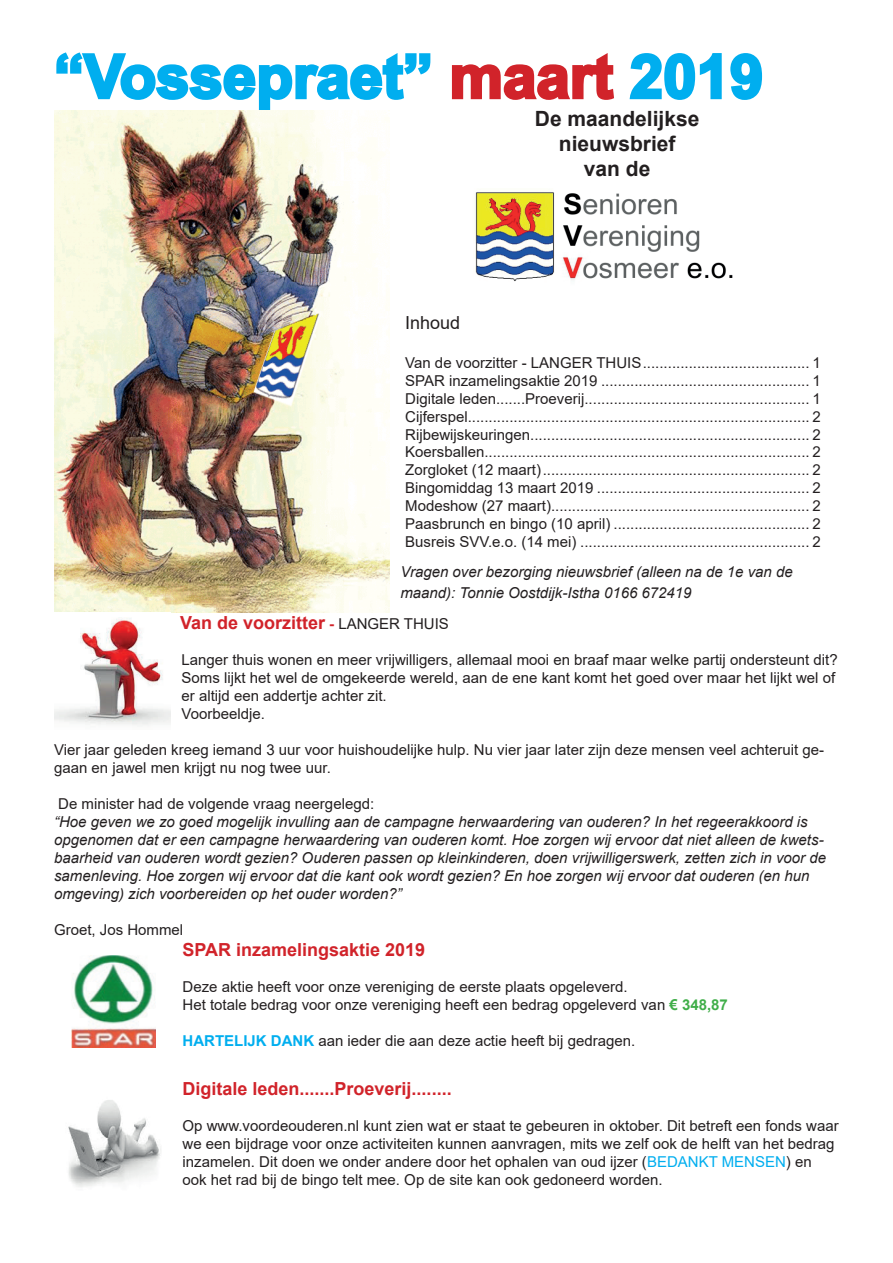
<style>
.page{position:relative;width:893px;height:1263px;background:#fff}
.page>*{position:absolute;margin:0;border:0;box-sizing:border-box;transform-origin:0 0}
.t1{font:700 60px "Arial";color:#00aeef}
.t2{font:700 21px/25.2px "Arial";color:#231f20;text-align:center}
.t3{font:700 18px "Arial";color:#d1232a}
.t4{font:18px "Arial";color:#231f20}
.t5{font:15px/18px "Arial";color:#231f20}
.t6{font:italic 15px/18px "Arial";color:#231f20}
.s1{color:#d1232a}
.s2{font-size:15px}
.s3{font-weight:400;font-size:15px;color:#231f20}
.s4{font-weight:700;color:#40ae49}
.s5{font-weight:700;color:#00aeef}
.s6{color:#00aeef}
</style>
<div class="page">
<svg style="left:56px;top:52px;width:375px;height:58px"></svg>
<svg style="left:451px;top:53px;width:163px;height:47px"></svg>
<svg style="left:629px;top:53px;width:93px;height:47px"></svg>
<svg style="left:730px;top:53px;width:33px;height:47px"></svg>
<img style="left:475px;top:191px;width:258px;height:91px">
<img style="left:54px;top:110px;width:335px;height:502px">
<img style="left:54px;top:618px;width:117px;height:107px">
<img style="left:71px;top:955px;width:85px;height:93px">
<img style="left:68px;top:1100px;width:93px;height:87px">
<h1 class="t1" style="left:54px;top:34px;width:711px">“Vossepraet” <span class="s1">maart</span> 2019</h1>
<h2 class="t2" style="left:535px;top:106px;width:166px">De maandelijkse nieuwsbrief<br>van de</h2>
<p class="t4" style="left:405px;top:310px;width:57px">Inhoud</p>
<p class="t5" style="left:405px;top:354px;width:417px;text-align:justify">Van de voorzitter - LANGER THUIS........................................ 1<br>SPAR inzamelingsaktie 2019 .................................................. 1<br>Digitale leden.......Proeverij...................................................... 1<br>Cijferspel.................................................................................. 2<br>Rijbewijskeuringen................................................................... 2</p>
<p class="t5" style="left:405px;top:442px;width:417px;text-align:justify">Koersballen.............................................................................. 2<br>Zorgloket (12 maart)................................................................ 2<br>Bingomiddag 13 maart 2019 ................................................... 2<br>Modeshow (27 maart).............................................................. 2<br>Paasbrunch en bingo (10 april) ............................................... 2<br>Busreis SVV.e.o. (14 mei) ....................................................... 2</p>
<p class="t6" style="left:400px;top:561px;width:394px;line-height:21.6px">Vragen over bezorging nieuwsbrief (alleen na de 1e van de maand): Tonnie Oostdijk-Istha 0166 672419</p>
<p class="t3" style="left:180px;top:610px;width:270px">Van de voorzitter <span class="s2">-</span> <span class="s3">LANGER THUIS</span></p>
<p class="t5" style="left:182px;top:650px;width:658px">Langer thuis wonen en meer vrijwilligers, allemaal mooi en braaf maar welke partij ondersteunt dit?<br>Soms lijkt het wel de omgekeerde wereld, aan de ene kant komt het goed over maar het lijkt wel of er altijd een addertje achter zit.<br>Voorbeeldje.</p>
<p class="t5" style="left:54px;top:740px;width:772px">Vier jaar geleden kreeg iemand 3 uur voor huishoudelijke hulp. Nu vier jaar later zijn deze mensen veel achteruit ge&shy;gaan en jawel men krijgt nu nog twee uur.</p>
<p class="t5" style="left:58px;top:794px;width:317px">De minister had de volgende vraag neergelegd:</p>
<p class="t6" style="left:54px;top:813px;width:774px">“Hoe geven we zo goed mogelijk invulling aan de campagne herwaardering van ouderen? In het regeerakkoord is opgenomen dat er een campagne herwaardering van ouderen komt. Hoe zorgen wij ervoor dat niet alleen de kwets&shy;baarheid van ouderen wordt gezien? Ouderen passen op kleinkinderen, doen vrijwilligerswerk, zetten zich in voor de samenleving. Hoe zorgen wij ervoor dat die kant ook wordt gezien? En hoe zorgen wij ervoor dat ouderen (en hun omgeving) zich voorbereiden op het ouder worden?”</p>
<p class="t5" style="left:54px;top:920px;width:131px">Groet, Jos Hommel</p>
<p class="t3" style="left:183px;top:937px;width:244px">SPAR inzamelingsaktie 2019</p>
<p class="t5" style="left:183px;top:978px;width:547px">Deze aktie heeft voor onze vereniging de eerste plaats opgeleverd.<br>Het totale bedrag voor onze vereniging heeft een bedrag opgeleverd van <span class="s4">€ 348,87</span></p>
<p class="t5" style="left:183px;top:1032px;width:454px"><span class="s5">HARTELIJK DANK</span> aan ieder die aan deze actie heeft bij gedragen.</p>
<p class="t3" style="left:183px;top:1075px;width:271px">Digitale leden.......Proeverij........</p>
<p class="t5" style="left:183px;top:1116px;width:658px">Op www.voordeouderen.nl kunt zien wat er staat te gebeuren in oktober. Dit betreft een fonds waar we een bijdrage voor onze activiteiten kunnen aanvragen, mits we zelf ook de helft van het bedrag inzamelen. Dit doen we onder andere door het ophalen van oud ijzer (<span class="s6">BEDANKT MENSEN</span>) en ook het rad bij de bingo telt mee. Op de site kan ook gedoneerd worden.</p>
</div>
